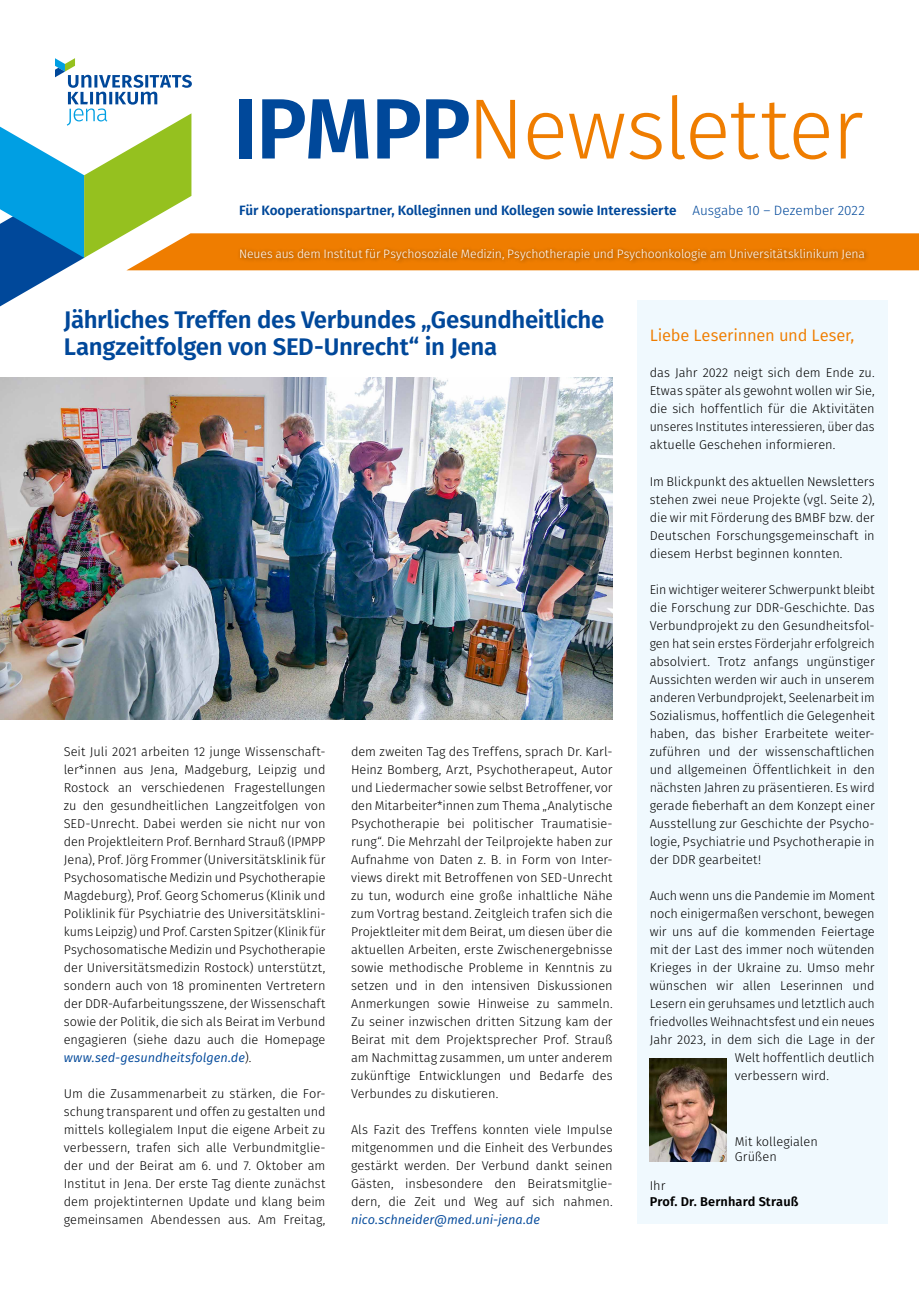
<style>
.page{position:relative;width:919px;height:1289px;background:#fff}
.page>*{position:absolute;margin:0;border:0;box-sizing:border-box;transform-origin:0 0}
.t1{font:300 85.5px "Fira Sans";letter-spacing:-.015em;color:#ef7d00}
.t2{font:600 24px/27px "Fira Sans";letter-spacing:-.015em;color:#00489a}
.t3{font:16.5px "Fira Sans";letter-spacing:-.01em;color:#ef7d00}
.t4{font:600 13.5px "Fira Sans";color:#00489a}
.t5{font:300 12.75px/18px "Fira Sans";color:#000;text-align:justify}
.t6{font:italic 12.75px "Fira Sans";color:#00489a}
.t7{font:600 12.75px "Fira Sans";letter-spacing:.01em;color:#000}
.t8{font:300 12.15px "Fira Sans";letter-spacing:-.005em;color:#fff}
.s1{font-weight:600;color:#00489a}
.s2{font-weight:300}
.s3{font-weight:400;font-style:italic;color:#00489a}
</style>
<div class="page">
<div style="left:637px;top:300px;width:250px;height:923px;background:#f0f9fe"></div>
<svg style="left:0;top:58px;width:918px;height:248px"></svg>
<div style="left:238px;top:245px;width:631px;height:21px;background:#000;opacity:.5"></div>
<img style="left:649px;top:1058px;width:77px;height:103px">
<img style="left:0;top:377px;width:612px;height:342px">
<h1 class="t1" style="left:233px;top:68px;width:632px"><span class="s1">IPMPP</span>Newsletter</h1>
<p class="t4" style="left:239px;top:199px;width:627px">Für Kooperationspartner, Kolleginnen und Kollegen sowie Interessierte <span class="s2">Ausgabe 10 – Dezember 2022</span></p>
<p class="t8" style="left:239px;top:245px;width:627px">Neues aus dem Institut für Psychosoziale Medizin, Psychotherapie und Psychoonkologie am Universitätsklinikum Jena</p>
<h2 class="t2" style="left:64px;top:304px;width:542px">Jährliches Treffen des Verbundes „Gesundheitliche<br>Langzeitfolgen von SED-Unrecht“ in Jena</h2>
<p class="t5" style="left:64px;top:742px;width:263px">Seit Juli 2021 arbeiten 12 junge Wissenschaft&shy;ler*innen aus Jena, Madgeburg, Leipzig und Rostock an verschiedenen Fragestellungen zu den gesundheitlichen Langzeitfolgen von SED-Unrecht. Dabei werden sie nicht nur von den Projektleitern Prof. Bernhard Strauß (IPMPP Jena), Prof. Jörg Frommer (Universitätsklinik für Psychosomatische Medizin und Psychotherapie Magdeburg), Prof. Georg Schomerus (Klinik und Poliklinik für Psychiatrie des Universitätsklini&shy;kums Leipzig) und Prof. Carsten Spitzer (Klinik für Psychosomatische Medizin und Psychotherapie der Universitätsmedizin Rostock) unterstützt, sondern auch von 18 prominenten Vertretern der DDR-Aufarbeitungsszene, der Wissenschaft sowie der Politik, die sich als Beirat im Verbund engagieren (siehe dazu auch die Homepage <span class="s3">www.sed-gesundheitsfolgen.de</span>).</p>
<p class="t5" style="left:64px;top:1084px;width:263px">Um die Zusammenarbeit zu stärken, die For&shy;schung transparent und offen zu gestalten und mittels kollegialem Input die eigene Arbeit zu verbessern, trafen sich alle Verbundmitglie&shy;der und der Beirat am 6. und 7. Oktober am Institut in Jena. Der erste Tag diente zunächst dem projektinternen Update und klang beim gemeinsamen Abendessen aus. Am Freitag,</p>
<p class="t5" style="left:351px;top:742px;width:263px">dem zweiten Tag des Treffens, sprach Dr. Karl-Heinz Bomberg, Arzt, Psychotherapeut, Autor und Liedermacher sowie selbst Betroffener, vor den Mitarbeiter*innen zum Thema „Analytische Psychotherapie bei politischer Traumatisie&shy;rung“. Die Mehrzahl der Teilprojekte haben zur Aufnahme von Daten z. B. in Form von Inter&shy;views direkt mit Betroffenen von SED-Unrecht zu tun, wodurch eine große inhaltliche Nähe zum Vortrag bestand. Zeitgleich trafen sich die Projektleiter mit dem Beirat, um diesen über die aktuellen Arbeiten, erste Zwischenergebnisse sowie methodische Probleme in Kenntnis zu setzen und in den intensiven Diskussionen Anmerkungen sowie Hinweise zu sammeln.<br>Zu seiner inzwischen dritten Sitzung kam der Beirat mit dem Projektsprecher Prof. Strauß am Nachmittag zusammen, um unter anderem zukünftige Entwicklungen und Bedarfe des Verbundes zu diskutieren.</p>
<p class="t5" style="left:351px;top:1120px;width:263px">Als Fazit des Treffens konnten viele Impulse mitgenommen und die Einheit des Verbundes gestärkt werden. Der Verbund dankt seinen Gästen, insbesondere den Beiratsmitglie&shy;dern, die Zeit und Weg auf sich nahmen.</p>
<p class="t6" style="left:351px;top:1210px;width:191px">nico.schneider@med.uni-jena.de</p>
<p class="t3" style="left:649px;top:323px;width:206px">Liebe Leserinnen und Leser,</p>
<p class="t5" style="left:649px;top:364px;width:226px">das Jahr 2022 neigt sich dem Ende zu.<br>Etwas später als gewohnt wollen wir Sie, die sich hoffentlich für die Aktivitäten unseres Institutes interessieren, über das aktuelle Geschehen informieren.</p>
<p class="t5" style="left:649px;top:472px;width:226px">Im Blickpunkt des aktuellen Newsletters stehen zwei neue Projekte (vgl. Seite 2), die wir mit Förderung des BMBF bzw. der Deutschen Forschungsgemeinschaft in diesem Herbst beginnen konnten.</p>
<p class="t5" style="left:649px;top:580px;width:226px">Ein wichtiger weiterer Schwerpunkt bleibt die Forschung zur DDR-Geschichte. Das Verbundprojekt zu den Gesundheitsfol&shy;gen hat sein erstes Förderjahr erfolgreich absolviert. Trotz anfangs ungünstiger Aussichten werden wir auch in unserem anderen Verbundprojekt, Seelenarbeit im Sozialismus, hoffentlich die Gelegenheit haben, das bisher Erarbeitete weiter&shy;zuführen und der wissenschaftlichen und allgemeinen Öffentlichkeit in den nächsten Jahren zu präsentieren. Es wird gerade fieberhaft an dem Konzept einer Ausstellung zur Geschichte der Psycho&shy;logie, Psychiatrie und Psychotherapie in der DDR gearbeitet!</p>
<p class="t5" style="left:649px;top:886px;width:226px">Auch wenn uns die Pandemie im Moment</p>
<p class="t5" style="left:649px;top:904px;width:226px">noch einigermaßen verschont, bewegen</p>
<p class="t5" style="left:649px;top:922px;width:226px">wir uns auf die kommenden Feiertage</p>
<p class="t5" style="left:649px;top:940px;width:226px">mit der Last des immer noch wütenden</p>
<p class="t5" style="left:649px;top:958px;width:226px">Krieges in der Ukraine zu. Umso mehr</p>
<p class="t5" style="left:649px;top:976px;width:226px">wünschen wir allen Leserinnen und</p>
<p class="t5" style="left:649px;top:994px;width:226px">Lesern ein geruhsames und letztlich auch</p>
<p class="t5" style="left:649px;top:1012px;width:226px">friedvolles Weihnachtsfest und ein neues</p>
<p class="t5" style="left:649px;top:1030px;width:226px">Jahr 2023, in dem sich die Lage in der</p>
<p class="t5" style="left:734px;top:1048px;width:141px">Welt hoffentlich deutlich</p>
<p class="t5" style="left:734px;top:1066px;width:96px">verbessern wird.</p>
<p class="t5" style="left:734px;top:1133px;width:84px;line-height:15.3px">Mit kollegialen<br>Grüßen</p>
<p class="t5" style="left:649px;top:1176px;width:17px">Ihr</p>
<p class="t7" style="left:649px;top:1190px;width:150px">Prof. Dr. Bernhard Strauß</p>
</div>
